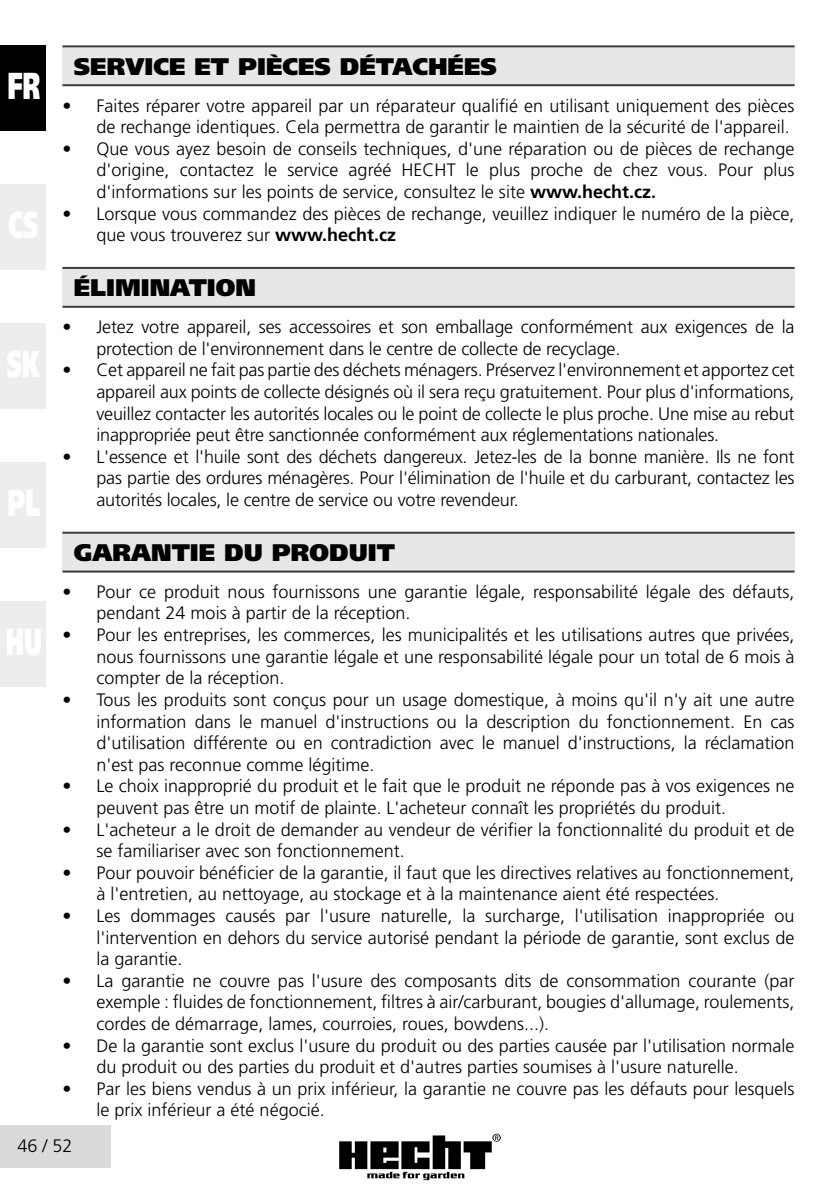
<style>
.page{position:relative;width:840px;height:1191px;background:#fff}
.page>*{position:absolute;margin:0;border:0;box-sizing:border-box;transform-origin:0 0}
.t1{font:900 37.6px "Frutiger CE";color:#fff;scale:.6 1}
.t2{font:900 24px "Frutiger CE";color:#000}
.t3{font:300 18px/21.6px "Frutiger CE";color:#000}
.s1{font-weight:700}
</style>
<div class="page">
<svg style="left:339px;top:1133px;width:162px;height:48px"></svg>
<div style="left:0;top:1125px;width:110px;height:43px;background:#dadada"></div>
<div style="left:0;top:462px;width:46px;height:85px;background:#ededed"></div>
<div style="left:0;top:323px;width:45px;height:85px;background:#ededed"></div>
<div style="left:0;top:45px;width:46px;height:85px;background:#000"></div>
<div style="left:0;top:184px;width:45px;height:85px;background:#ededed"></div>
<div style="left:0;top:601px;width:46px;height:85px;background:#ededed"></div>
<div style="left:62px;top:46px;width:732px;height:38px;background:#e7e7e7"></div>
<hr style="left:62px;top:45px;width:732px;height:2px;background:#3c3c3b">
<hr style="left:62px;top:84px;width:732px;height:2px;background:#3c3c3b">
<div style="left:62px;top:268px;width:732px;height:38px;background:#e7e7e7"></div>
<hr style="left:62px;top:267px;width:732px;height:2px;background:#3c3c3b">
<hr style="left:62px;top:306px;width:732px;height:2px;background:#3c3c3b">
<div style="left:62px;top:532px;width:732px;height:38px;background:#e7e7e7"></div>
<hr style="left:62px;top:532px;width:732px;height:2px;background:#3c3c3b">
<hr style="left:62px;top:570px;width:732px;height:2px;background:#3c3c3b">
<h1 class="t1" style="left:8px;top:65px;width:56px">FR</h1>
<h2 class="t2" style="left:74px;top:53px;width:424px">SERVICE ET PIÈCES DÉTACHÉES</h2>
<p class="t3" style="left:62px;top:94px;width:733px;text-align:right">• Faites réparer votre appareil par un réparateur qualifié en utilisant uniquement des pièces de rechange identiques. Cela permettra de garantir le maintien de la sécurité de l'appareil.</p>
<p class="t3" style="left:96px;top:138px;width:699px;text-align:justify;text-indent:-34px">• Que vous ayez besoin de conseils techniques, d'une réparation ou de pièces de rechange d'origine, contactez le service agréé HECHT le plus proche de chez vous. Pour plus d'informations sur les points de service, consultez le site <span class="s1">www.hecht.cz.</span></p>
<p class="t3" style="left:96px;top:202px;width:699px;text-indent:-34px">• Lorsque vous commandez des pièces de rechange, veuillez indiquer le numéro de la pièce, que vous trouverez sur <span class="s1">www.hecht.cz</span></p>
<h2 class="t2" style="left:74px;top:274px;width:183px">ÉLIMINATION</h2>
<p class="t3" style="left:96px;top:316px;width:699px;text-indent:-34px">• Jetez votre appareil, ses accessoires et son emballage conformément aux exigences de la protection de l'environnement dans le centre de collecte de recyclage.</p>
<p class="t3" style="left:96px;top:359px;width:699px;text-align:justify;text-indent:-34px">• Cet appareil ne fait pas partie des déchets ménagers. Préservez l'environnement et apportez cet appareil aux points de collecte désignés où il sera reçu gratuitement. Pour plus d'informations, veuillez contacter les autorités locales ou le point de collecte le plus proche. Une mise au rebut inappropriée peut être sanctionnée conformément aux réglementations nationales.</p>
<p class="t3" style="left:96px;top:445px;width:699px;text-align:justify;text-indent:-34px">• L'essence et l'huile sont des déchets dangereux. Jetez-les de la bonne manière. Ils ne font pas partie des ordures ménagères. Pour l'élimination de l'huile et du carburant, contactez les autorités locales, le centre de service ou votre revendeur.</p>
<h2 class="t2" style="left:74px;top:539px;width:322px">GARANTIE DU PRODUIT</h2>
<p class="t3" style="left:96px;top:581px;width:699px;text-indent:-34px">• Pour ce produit nous fournissons une garantie légale, responsabilité légale des défauts, pendant 24 mois à partir de la réception.</p>
<p class="t3" style="left:96px;top:624px;width:699px;text-align:justify;text-indent:-34px">• Pour les entreprises, les commerces, les municipalités et les utilisations autres que privées, nous fournissons une garantie légale et une responsabilité légale pour un total de 6 mois à compter de la réception.</p>
<p class="t3" style="left:96px;top:689px;width:699px;text-align:justify;text-indent:-34px">• Tous les produits sont conçus pour un usage domestique, à moins qu'il n'y ait une autre information dans le manuel d'instructions ou la description du fonctionnement. En cas d'utilisation différente ou en contradiction avec le manuel d'instructions, la réclamation n'est pas reconnue comme légitime.</p>
<p class="t3" style="left:96px;top:775px;width:699px;text-indent:-34px">• Le choix inapproprié du produit et le fait que le produit ne réponde pas à vos exigences ne peuvent pas être un motif de plainte. L'acheteur connaît les propriétés du produit.</p>
<p class="t3" style="left:96px;top:818px;width:699px;text-indent:-34px">• L'acheteur a le droit de demander au vendeur de vérifier la fonctionnalité du produit et de se familiariser avec son fonctionnement.</p>
<p class="t3" style="left:96px;top:861px;width:699px;text-indent:-34px">• Pour pouvoir bénéficier de la garantie, il faut que les directives relatives au fonctionnement, à l'entretien, au nettoyage, au stockage et à la maintenance aient été respectées.</p>
<p class="t3" style="left:96px;top:905px;width:699px;text-align:justify;text-indent:-34px">• Les dommages causés par l'usure naturelle, la surcharge, l'utilisation inappropriée ou l'intervention en dehors du service autorisé pendant la période de garantie, sont exclus de la garantie.</p>
<p class="t3" style="left:96px;top:969px;width:699px;text-align:justify;text-indent:-34px">• La garantie ne couvre pas l'usure des composants dits de consommation courante (par exemple : fluides de fonctionnement, filtres à air/carburant, bougies d'allumage, roulements, cordes de démarrage, lames, courroies, roues, bowdens...).</p>
<p class="t3" style="left:96px;top:1034px;width:699px;text-indent:-34px">• De la garantie sont exclus l'usure du produit ou des parties causée par l'utilisation normale du produit ou des parties du produit et d'autres parties soumises à l'usure naturelle.</p>
<p class="t3" style="left:96px;top:1077px;width:699px;text-indent:-34px">• Par les biens vendus à un prix inférieur, la garantie ne couvre pas les défauts pour lesquels le prix inférieur a été négocié.</p>
<p class="t3" style="left:18px;top:1134px;width:57px">46 / 52</p>
</div>
